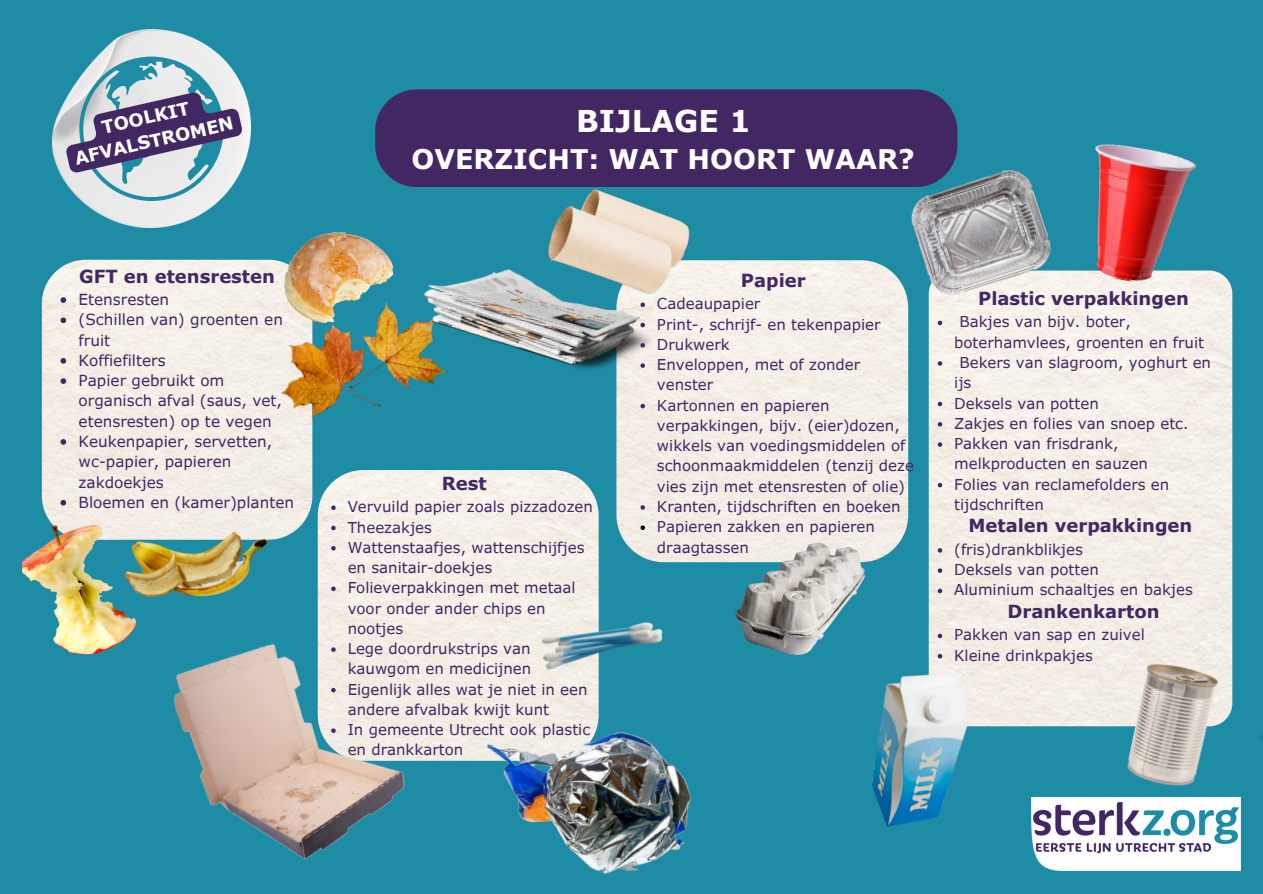
<style>
.page{position:relative;width:1263px;height:894px;background:#fff}
.page>*{position:absolute;margin:0;border:0;box-sizing:border-box;transform-origin:0 0}
.t1{font:700 30px "Verdana Pro";color:#fff}
.t2{font:700 27px "Verdana Pro";color:#fff}
.t3{font:700 18px "Verdana Pro";color:#432763}
.t4{font:700 17.85px/24.2px "Verdana Pro";color:#fff;text-align:center}
.t5{font:15.3px/20.2px "Verdana Pro";color:#432763}
.t6{font:15px/20.2px "Verdana Pro";color:#432763}
</style>
<div class="page">
<div style="left:0;top:0;width:1263px;height:893px;background:#1f8ca5"></div>
<img style="left:1036px;top:797px;width:204px;height:73px">
<div style="left:375px;top:89px;width:582px;height:98px;background:#432763"></div>
<img style="left:53px;top:29px;width:198px;height:198px">
<svg style="left:41px;top:259px;width:272px;height:272px;background:#efede5"></svg>
<svg style="left:616px;top:260px;width:293px;height:303px;background:#f0ede5"></svg>
<svg style="left:311px;top:463px;width:288px;height:298px;background:#e1e6e2"></svg>
<img style="left:23px;top:525px;width:92px;height:129px">
<img style="left:281px;top:232px;width:113px;height:55px">
<img style="left:106px;top:492px;width:189px;height:154px">
<img style="left:264px;top:287px;width:151px;height:150px">
<img style="left:437px;top:682px;width:255px;height:192px">
<img style="left:167px;top:626px;width:248px;height:234px">
<img style="left:485px;top:546px;width:219px;height:189px">
<img style="left:415px;top:269px;width:251px;height:120px">
<img style="left:736px;top:544px;width:128px;height:110px">
<img style="left:929px;top:270px;width:303px;height:456px;border-radius:23px">
<img style="left:794px;top:626px;width:242px;height:231px">
<img style="left:1052px;top:612px;width:211px;height:210px">
<img style="left:1081px;top:143px;width:117px;height:146px">
<img style="left:880px;top:145px;width:201px;height:176px">
<img style="left:536px;top:163px;width:163px;height:158px">
<svg style="left:60px;top:57px;width:183px;height:144px"></svg>
<svg style="left:61px;top:297px;width:5px;height:6px"></svg>
<svg style="left:61px;top:317px;width:5px;height:6px"></svg>
<svg style="left:61px;top:358px;width:5px;height:5px"></svg>
<svg style="left:61px;top:378px;width:5px;height:6px"></svg>
<svg style="left:61px;top:439px;width:5px;height:5px"></svg>
<svg style="left:61px;top:499px;width:5px;height:6px"></svg>
<svg style="left:331px;top:505px;width:5px;height:5px"></svg>
<svg style="left:331px;top:525px;width:5px;height:5px"></svg>
<svg style="left:331px;top:546px;width:5px;height:4px"></svg>
<svg style="left:331px;top:586px;width:5px;height:5px"></svg>
<svg style="left:331px;top:647px;width:5px;height:4px"></svg>
<svg style="left:331px;top:687px;width:5px;height:5px"></svg>
<svg style="left:331px;top:728px;width:5px;height:4px"></svg>
<svg style="left:640px;top:302px;width:5px;height:5px"></svg>
<svg style="left:640px;top:323px;width:5px;height:4px"></svg>
<svg style="left:640px;top:343px;width:5px;height:4px"></svg>
<svg style="left:640px;top:363px;width:5px;height:5px"></svg>
<svg style="left:640px;top:404px;width:5px;height:4px"></svg>
<svg style="left:640px;top:505px;width:5px;height:4px"></svg>
<svg style="left:640px;top:525px;width:5px;height:5px"></svg>
<svg style="left:938px;top:320px;width:4px;height:5px"></svg>
<svg style="left:938px;top:361px;width:4px;height:4px"></svg>
<svg style="left:938px;top:401px;width:4px;height:5px"></svg>
<svg style="left:938px;top:422px;width:4px;height:4px"></svg>
<svg style="left:938px;top:442px;width:4px;height:4px"></svg>
<svg style="left:938px;top:482px;width:4px;height:5px"></svg>
<svg style="left:938px;top:548px;width:4px;height:4px"></svg>
<svg style="left:938px;top:568px;width:4px;height:4px"></svg>
<svg style="left:938px;top:588px;width:4px;height:5px"></svg>
<svg style="left:938px;top:633px;width:4px;height:5px"></svg>
<svg style="left:938px;top:653px;width:4px;height:5px"></svg>
<p class="t4" style="left:67px;top:123px;width:164px;rotate:-13deg">TOOLKIT<br>AFVALSTROMEN</p>
<p class="t3" style="left:79px;top:264px;width:197px">GFT en etensresten</p>
<p class="t5" style="left:79px;top:289px;width:92px">Etensresten</p>
<p class="t5" style="left:79px;top:309px;width:206px">(Schillen van) groenten en fruit</p>
<h3 class="t5" style="left:79px;top:349px;width:89px">Koffiefilters</h3>
<p class="t5" style="left:79px;top:370px;width:205px">Papier gebruikt om organisch afval (saus, vet, etensresten) op te vegen</p>
<p class="t5" style="left:79px;top:430px;width:195px">Keukenpapier, servetten, wc-papier, papieren zakdoekjes</p>
<p class="t5" style="left:79px;top:491px;width:217px">Bloemen en (kamer)planten</p>
<p class="t1" style="left:576px;top:101px;width:176px">BIJLAGE 1</p>
<p class="t2" style="left:411px;top:141px;width:505px">OVERZICHT: WAT HOORT WAAR?</p>
<p class="t3" style="left:442px;top:471px;width:46px">Rest</p>
<p class="t6" style="left:348px;top:496px;width:247px">Vervuild papier zoals pizzadozen</p>
<p class="t6" style="left:348px;top:516px;width:86px">Theezakjes</p>
<p class="t6" style="left:348px;top:536px;width:238px">Wattenstaafjes, wattenschijfjes en sanitair-doekjes</p>
<p class="t6" style="left:348px;top:577px;width:230px">Folieverpakkingen met metaal voor onder ander chips en nootjes</p>
<h3 class="t6" style="left:348px;top:637px;width:185px">Lege doordrukstrips van kauwgom en medicijnen</h3>
<p class="t6" style="left:348px;top:678px;width:241px">Eigenlijk alles wat je niet in een andere afvalbak kwijt kunt</p>
<p class="t6" style="left:348px;top:718px;width:244px">In gemeente Utrecht ook plastic en drankkarton</p>
<p class="t3" style="left:741px;top:268px;width:66px">Papier</p>
<p class="t6" style="left:657px;top:293px;width:105px">Cadeaupapier</p>
<p class="t6" style="left:657px;top:313px;width:225px">Print-, schrijf- en tekenpapier</p>
<p class="t6" style="left:657px;top:333px;width:74px">Drukwerk</p>
<p class="t6" style="left:657px;top:354px;width:205px">Enveloppen, met of zonder venster</p>
<p class="t6" style="left:657px;top:394px;width:259px">Kartonnen en papieren verpakkingen, bijv. (eier)dozen, wikkels van voedingsmiddelen of schoonmaakmiddelen (tenzij deze vies zijn met etensresten of olie)</p>
<h3 class="t6" style="left:657px;top:495px;width:245px">Kranten, tijdschriften en boeken</h3>
<p class="t6" style="left:657px;top:516px;width:220px">Papieren zakken en papieren draagtassen</p>
<p class="t3" style="left:978px;top:287px;width:212px">Plastic verpakkingen</p>
<p class="t6" style="left:954px;top:311px;width:251px;text-indent:5px">Bakjes van bijv. boter, boterhamvlees, groenten en fruit</p>
<p class="t6" style="left:954px;top:352px;width:258px;text-indent:5px">Bekers van slagroom, yoghurt en ijs</p>
<p class="t6" style="left:954px;top:392px;width:146px">Deksels van potten</p>
<p class="t6" style="left:954px;top:412px;width:236px">Zakjes en folies van snoep etc.</p>
<h3 class="t6" style="left:954px;top:433px;width:195px">Pakken van frisdrank, melkproducten en sauzen</h3>
<p class="t6" style="left:954px;top:473px;width:217px">Folies van reclamefolders en tijdschriften</p>
<p class="t3" style="left:968px;top:514px;width:225px">Metalen verpakkingen</p>
<p class="t6" style="left:954px;top:538px;width:130px">(fris)drankblikjes</p>
<h3 class="t6" style="left:954px;top:559px;width:146px">Deksels van potten</h3>
<p class="t6" style="left:954px;top:579px;width:240px">Aluminium schaaltjes en bakjes</p>
<p class="t3" style="left:1007px;top:599px;width:153px">Drankenkarton</p>
<p class="t6" style="left:954px;top:624px;width:192px">Pakken van sap en zuivel</p>
<p class="t6" style="left:954px;top:644px;width:140px">Kleine drinkpakjes</p>
</div>
